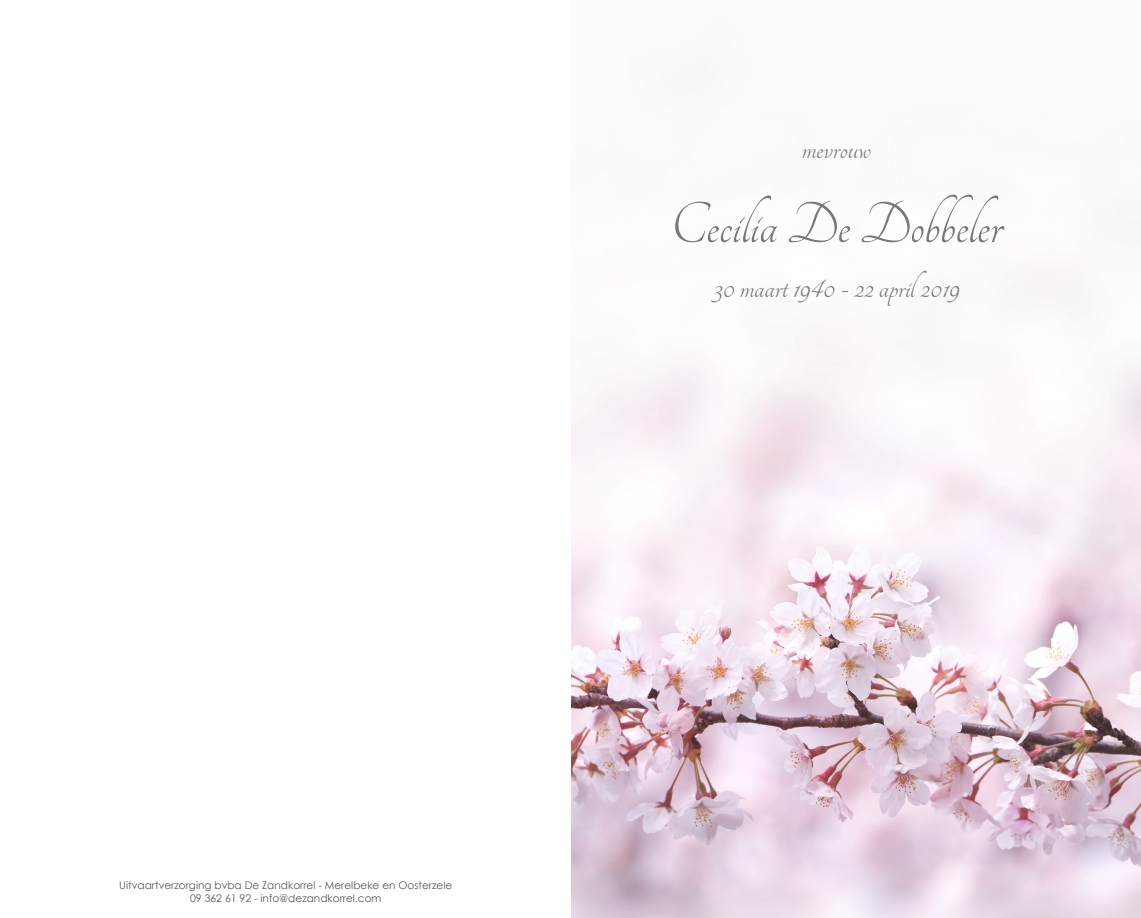
<style>
.page{position:relative;width:1141px;height:918px;background:#fff}
.page>*{position:absolute;margin:0;border:0;box-sizing:border-box;transform-origin:0 0}
.t1{font:63px "Tangerine";color:#76787b}
.t2{font:35px "Tangerine";color:#76787b}
.t3{font:10.5px "Century Gothic";color:#57585a}
</style>
<div class="page">
<img style="left:571px;top:68px;width:570px;height:850px">
<p class="t2" style="left:802px;top:131px;width:71px">mevrouw</p>
<p class="t1" style="left:671px;top:194px;width:333px">Cecilia De Dobbeler</p>
<p class="t2" style="left:713px;top:270px;width:247px">30 maart 1940 - 22 april 2019</p>
<p class="t3" style="left:119px;top:878px;width:335px">Uitvaartverzorging bvba De Zandkorrel - Merelbeke en Oosterzele</p>
<p class="t3" style="left:190px;top:891px;width:193px">09 362 61 92 - info@dezandkorrel.com</p>
</div>
